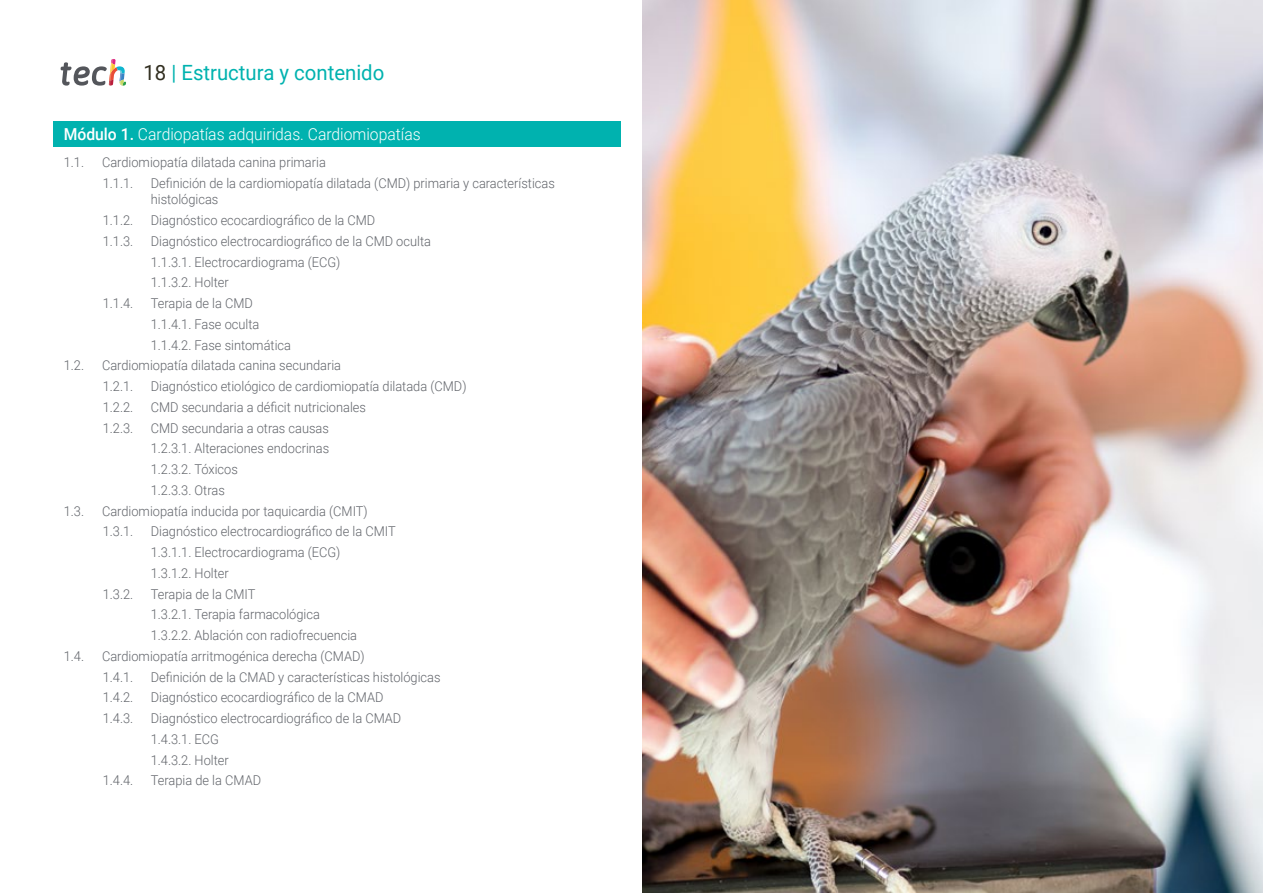
<style>
.page{position:relative;width:1263px;height:893px;background:#fff}
.page>*{position:absolute;margin:0;border:0;box-sizing:border-box;transform-origin:0 0}
.t1{font:21px "Roboto";color:#00b2af}
.t2{font:300 16.5px "Roboto";color:#fff;scale:.95 1}
.t3{font:300 13.5px/20.7px "Roboto";color:#61646a;scale:.95 1}
.s1{color:#312e20}
.s2{font-weight:500}
</style>
<div class="page">
<div style="left:53px;top:121px;width:568px;height:25px;background:#00b2af"></div>
<img style="left:642px;top:0;width:621px;height:893px">
<svg style="left:61px;top:59px;width:65px;height:27px"></svg>
<h1 class="t1" style="left:144px;top:57px;width:242px"><span class="s1">18</span> | Estructura y contenido</h1>
<p class="t2" style="left:64px;top:123px;width:377px"><span class="s2">Módulo 1.</span> Cardiopatías adquiridas. Cardiomiopatías</p>
<p class="t3" style="left:64px;top:151px;width:23px">1.1.</p>
<p class="t3" style="left:102px;top:151px;width:237px">Cardiomiopatía dilatada canina primaria<br>1.1.1.</p>
<p class="t3" style="left:151px;top:174px;width:427px;line-height:16.5px">Definición de la cardiomiopatía dilatada (CMD) primaria y características histológicas</p>
<p class="t3" style="left:103px;top:209px;width:34px">1.1.2.</p>
<p class="t3" style="left:151px;top:209px;width:238px">Diagnóstico ecocardiográfico de la CMD</p>
<p class="t3" style="left:103px;top:230px;width:34px">1.1.3.</p>
<p class="t3" style="left:151px;top:230px;width:296px">Diagnóstico electrocardiográfico de la CMD oculta<br>1.1.3.1. Electrocardiograma (ECG)<br>1.1.3.2. Holter</p>
<p class="t3" style="left:103px;top:292px;width:34px">1.1.4.</p>
<p class="t3" style="left:151px;top:292px;width:149px">Terapia de la CMD<br>1.1.4.1. Fase oculta<br>1.1.4.2. Fase sintomática</p>
<p class="t3" style="left:64px;top:355px;width:23px">1.2.</p>
<p class="t3" style="left:102px;top:355px;width:253px">Cardiomiopatía dilatada canina secundaria<br>1.2.1.</p>
<p class="t3" style="left:151px;top:375px;width:334px">Diagnóstico etiológico de cardiomiopatía dilatada (CMD)</p>
<p class="t3" style="left:103px;top:396px;width:34px">1.2.2.</p>
<p class="t3" style="left:151px;top:396px;width:228px">CMD secundaria a déficit nutricionales</p>
<p class="t3" style="left:103px;top:417px;width:34px">1.2.3.</p>
<p class="t3" style="left:151px;top:417px;width:189px">CMD secundaria a otras causas<br>1.2.3.1. Alteraciones endocrinas<br>1.2.3.2. Tóxicos<br>1.2.3.3. Otras</p>
<p class="t3" style="left:64px;top:500px;width:23px">1.3.</p>
<p class="t3" style="left:102px;top:500px;width:281px">Cardiomiopatía inducida por taquicardia (CMIT)<br>1.3.1.</p>
<p class="t3" style="left:151px;top:521px;width:259px">Diagnóstico electrocardiográfico de la CMIT<br>1.3.1.1. Electrocardiograma (ECG)<br>1.3.1.2. Holter</p>
<p class="t3" style="left:103px;top:583px;width:34px">1.3.2.</p>
<p class="t3" style="left:151px;top:583px;width:219px">Terapia de la CMIT<br>1.3.2.1. Terapia farmacológica<br>1.3.2.2. Ablación con radiofrecuencia</p>
<p class="t3" style="left:64px;top:645px;width:23px">1.4.</p>
<p class="t3" style="left:102px;top:645px;width:278px">Cardiomiopatía arritmogénica derecha (CMAD)<br>1.4.1.</p>
<p class="t3" style="left:151px;top:666px;width:307px">Definición de la CMAD y características histológicas</p>
<p class="t3" style="left:103px;top:687px;width:34px">1.4.2.</p>
<p class="t3" style="left:151px;top:687px;width:246px">Diagnóstico ecocardiográfico de la CMAD</p>
<p class="t3" style="left:103px;top:707px;width:34px">1.4.3.</p>
<p class="t3" style="left:151px;top:707px;width:265px">Diagnóstico electrocardiográfico de la CMAD<br>1.4.3.1. ECG<br>1.4.3.2. Holter</p>
<p class="t3" style="left:103px;top:770px;width:34px">1.4.4.</p>
<p class="t3" style="left:151px;top:770px;width:118px">Terapia de la CMAD</p>
</div>
